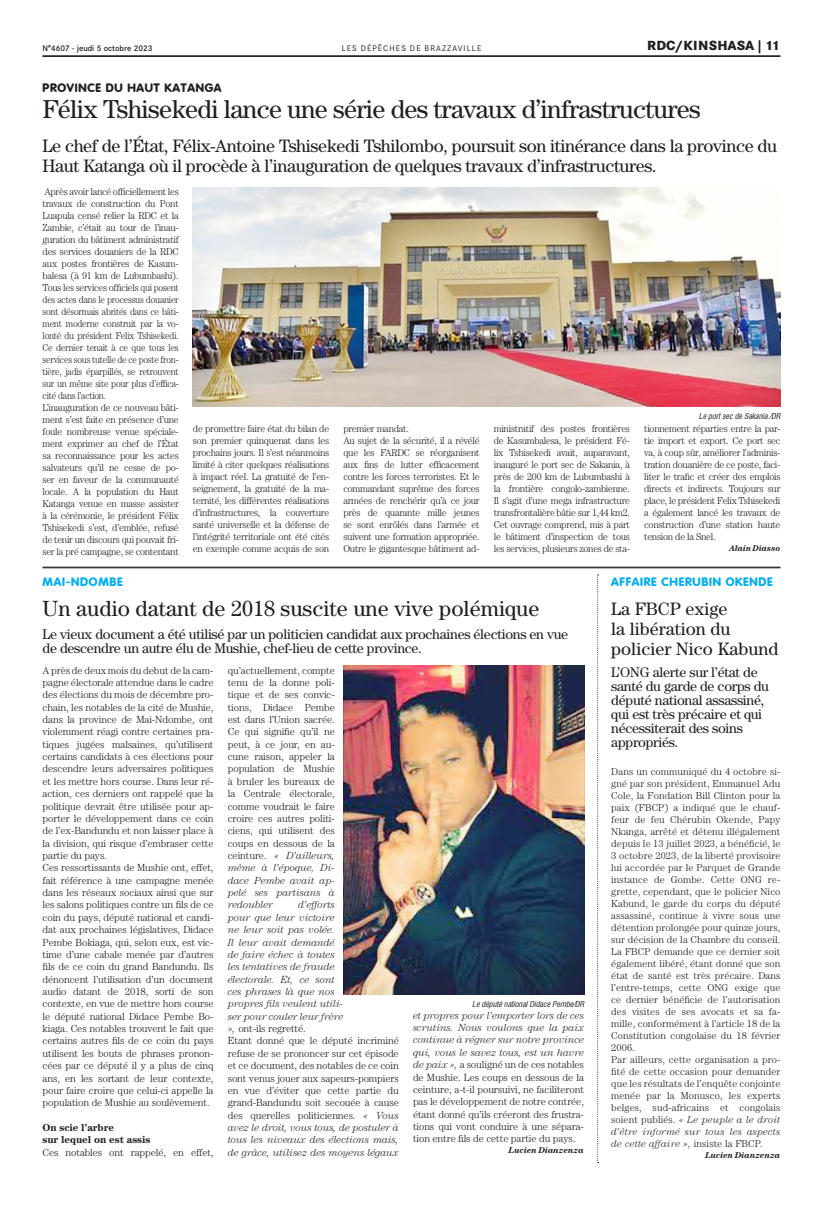
<style>
.page{position:relative;width:823px;height:1205px;background:#fff}
.page>*{position:absolute;margin:0;border:0;box-sizing:border-box;transform-origin:0 0}
.t1{font:26px "Century";letter-spacing:-.025em;color:#231f20}
.t2{font:22px "Century";color:#231f20}
.t3{font:18px/20px "Century";letter-spacing:-.02em;color:#231f20}
.t4{font:18px/20px "Century";color:#231f20}
.t5{font:14px/14px "Century";letter-spacing:-.02em;color:#231f20}
.t6{font:800 13px "Corporate SBQ";letter-spacing:.005em;color:#231f20}
.t7{font:800 12px "Corporate Rounded";letter-spacing:.06em;color:#00aeef}
.t8{font:800 12px "Corporate Rounded";letter-spacing:.06em;color:#231f20}
.t9{font:300 10.3px/12.4px "Century";letter-spacing:-.01em;color:#231f20;text-align:justify}
.t10{font:italic 300 10.3px/12.4px "Century";letter-spacing:-.01em;color:#231f20}
.t11{font:700 10.3px/12.4px "Century";letter-spacing:-.01em;color:#231f20}
.t12{font:300 10px/12px "Century";letter-spacing:-.025em;color:#231f20;text-align:justify;scale:.96 1}
.t13{font:300 10px/12px "Century";letter-spacing:.01em;color:#231f20}
.t14{font:italic 700 8.5px "Century";color:#231f20}
.t15{font:italic 700 8.5px "Century";color:#231f20;scale:.96 1}
.t16{font:italic 8px "Corporate Condensed";color:#231f20}
.t17{font:500 8px "Corporate SBQ";color:#231f20}
.t18{font:8px "Corporate SBQ";letter-spacing:.135em;color:#231f20}
.s1{font-style:italic}
.s2{font-style:normal}
</style>
<div class="page">
<hr style="left:43px;top:56px;width:737px;height:1px;background:#231f20">
<hr style="left:43px;top:567px;width:737px;height:1px;background:#231f20">
<img style="left:193px;top:187px;width:587px;height:219px">
<svg style="left:597px;top:574px;width:1px;height:589px"></svg>
<img style="left:343px;top:665px;width:240px;height:330px">
<p class="t17" style="left:43px;top:43px;width:111px">N°4607 - jeudi 5 octobre 2023</p>
<p class="t18" style="left:341px;top:43px;width:141px">LES DÉPÊCHES DE BRAZZAVILLE</p>
<h3 class="t6" style="left:646px;top:37px;width:135px">RDC/KINSHASA | 11</h3>
<p class="t8" style="left:43px;top:81px;width:180px">PROVINCE DU HAUT KATANGA</p>
<h1 class="t1" style="left:43px;top:94px;width:659px">Félix Tshisekedi lance une série des travaux d’infrastructures</h1>
<h3 class="t3" style="left:43px;top:136px;width:735px">Le chef de l’État, Félix-Antoine Tshisekedi Tshilombo, poursuit son itinérance dans la province du<br>Haut Katanga où il procède à l’inauguration de quelques travaux d’infrastructures.</h3>
<p class="t12" style="left:43px;top:185px;width:143px;text-align:left">Après avoir lancé officiellement les travaux de construction du Pont Luapula censé relier la RDC et la Zambie, c’était au tour de l’inau&shy;guration du bâtiment administratif des services douaniers de la RDC aux postes frontières de Kasum&shy;balesa (à 91 km de Lubumbashi).<br>Tous les services officiels qui posent des actes dans le processus douanier sont désormais abrités dans ce bâti&shy;ment moderne construit par la vo&shy;lonté du président Felix Tshisekedi.<br>Ce dernier tenait à ce que tous les services sous tutelle de ce poste fron&shy;tière, jadis éparpillés, se retrouvent sur un même site pour plus d’effica&shy;cité dans l’action.<br>L’inauguration de ce nouveau bâti&shy;ment s’est faite en présence d’une foule nombreuse venue spéciale&shy;ment exprimer au chef de l’État sa reconnaissance pour les actes salvateurs qu’il ne cesse de po&shy;ser en faveur de la communauté locale. A la population du Haut Katanga venue en masse assister à la cérémonie, le président Félix Tshisekedi s’est, d’emblée, refusé de tenir un discours qui pouvait fri&shy;ser la pré campagne, se contentant</p>
<p class="t16" style="left:698px;top:411px;width:83px">Le port sec de Sakania /DR</p>
<p class="t12" style="left:193px;top:422px;width:143px">de promettre faire état du bilan de son premier quinquenat dans les prochains jours. Il s’est néanmoins limité à citer quelques réalisations à impact réel. La gratuité de l’en&shy;seignement, la gratuité de la ma&shy;ternité, les différentes réalisations d’infrastructures, la couverture santé universelle et la défense de l’intégrité territoriale ont été cités en exemple comme acquis de son</p>
<p class="t12" style="left:343px;top:422px;width:143px;text-align:left">premier mandat.<br>Au sujet de la sécurité, il a révélé que les FARDC se réorganisent aux fins de lutter efficacement contre les forces terroristes. Et le commandant suprême des forces armées de renchérir qu’à ce jour près de quarante mille jeunes se sont enrôlés dans l’armée et suivent une formation appropriée.<br>Outre le gigantesque bâtiment ad-</p>
<p class="t12" style="left:493px;top:422px;width:143px">ministratif des postes frontières de Kasumbalesa, le président Fé&shy;lix Tshisekedi avait, auparavant, inauguré le port sec de Sakania, à près de 200 km de Lubumbashi à la frontière congolo-zambienne.<br>Il s’agit d’une mega infrastructure transfrontalière bâtie sur 1,44 km2.<br>Cet ouvrage comprend, mis à part le bâtiment d’inspection de tous les services, plusieurs zones de sta-</p>
<p class="t12" style="left:643px;top:422px;width:143px">tionnement réparties entre la par&shy;tie import et export. Ce port sec va, à coup sûr, améliorer l’adminis&shy;tration douanière de ce poste, faci&shy;liter le trafic et créer des emplois directs et indirects. Toujours sur place, le président Felix Tshisekedi a également lancé les travaux de construction d’une station haute tension de la Snel.</p>
<p class="t15" style="left:729px;top:543px;width:55px">Alain Diasso</p>
<p class="t7" style="left:43px;top:574px;width:82px">MAI-NDOMBE</p>
<h2 class="t2" style="left:43px;top:596px;width:498px">Un audio datant de 2018 suscite une vive polémique</h2>
<h3 class="t5" style="left:43px;top:627px;width:527px">Le vieux document a été utilisé par un politicien candidat aux prochaines élections en vue de descendre un autre élu de Mushie, chef-lieu de cette province.</h3>
<p class="t9" style="left:43px;top:664px;width:172px;text-align:left">A près de deux mois du debut de la cam&shy;pagne électorale attendue dans le cadre des élections du mois de décembre pro&shy;chain, les notables de la cité de Mushie, dans la province de Mai-Ndombe, ont violemment réagi contre certaines pra&shy;tiques jugées malsaines, qu’utilisent certains candidats à ces élections pour descendre leurs adversaires politiques et les mettre hors course. Dans leur ré&shy;action, ces derniers ont rappelé que la politique devrait être utilisée pour ap&shy;porter le développement dans ce coin de l’ex-Bandundu et non laisser place à la division, qui risque d’embraser cette partie du pays.<br>Ces ressortissants de Mushie ont, effet, fait référence à une campagne menée dans les réseaux sociaux ainsi que sur les salons politiques contre un fils de ce coin du pays, député national et candi&shy;dat aux prochaines législatives, Didace Pembe Bokiaga, qui, selon eux, est vic&shy;time d’une cabale menée par d’autres fils de ce coin du grand Bandundu. Ils dénoncent l’utilisation d’un document audio datant de 2018, sorti de son contexte, en vue de mettre hors course le député national Didace Pembe Bo&shy;kiaga. Ces notables trouvent le fait que certains autres fils de ce coin du pays utilisent les bouts de phrases pronon&shy;cées par ce député il y a plus de cinq ans, en les sortant de leur contexte, pour faire croire que celui-ci appelle la population de Mushie au soulèvement.</p>
<p class="t11" style="left:43px;top:1121px;width:109px">On scie l’arbre<br>sur lequel on est assis</p>
<p class="t9" style="left:43px;top:1146px;width:172px">Ces notables ont rappelé, en effet,</p>
<p class="t9" style="left:228px;top:664px;width:108px">qu’actuellement, compte tenu de la donne poli&shy;tique et de ses convic&shy;tions, Didace Pembe est dans l’Union sacrée.<br>Ce qui signifie qu’il ne peut, à ce jour, en au&shy;cune raison, appeler la population de Mushie à bruler les bureaux de la Centrale électorale, comme voudrait le faire croire ces autres politi&shy;ciens, qui utilisent des coups en dessous de la ceinture. <span class="s1">« D’ailleurs, même à l’époque, Di&shy;dace Pembe avait ap&shy;pelé ses partisans à redoubler</span></p>
<p class="t10" style="left:228px;top:898px;width:172px;text-indent:70px">d’efforts<br>pour que leur victoire<br>ne leur soit pas volée.<br>Il leur avait demandé<br>de faire échec à toutes<br>les tentatives de fraude<br>électorale. Et, ce sont<br>ces phrases là que nos<br>propres fils veulent utili-<br>ser pour couler leur frère<br>», <span class="s2">ont-ils regretté.<br>Etant donné que le député incriminé refuse de se prononcer sur cet épisode et ce document, des notables de ce coin sont venus jouer aux sapeurs-pompiers en vue d’éviter que cette partie du grand-Bandundu soit secouée à cause des querelles politiciennes.</span> « Vous avez le droit, vous tous, de postuler à tous les niveaux des élections mais, de grâce, utilisez des moyens légaux</p>
<p class="t16" style="left:472px;top:999px;width:113px">Le député national Didace Pembe/DR</p>
<p class="t9" style="left:413px;top:1009px;width:172px"><span class="s1">et propres pour l’emporter lors de ces scrutins. Nous voulons que la paix continue à régner sur notre province qui, vous le savez tous, est un havre de paix »,</span> a souligné un de ces notables de Mushie. Les coups en dessous de la ceinture, a-t-il poursuivi, ne faciliteront pas le développement de notre contrée, étant donné qu’ils créeront des frustra&shy;tions qui vont conduire à une sépara&shy;tion entre fils de cette partie du pays.</p>
<p class="t14" style="left:508px;top:1145px;width:77px">Lucien Dianzenza</p>
<p class="t7" style="left:611px;top:575px;width:163px">AFFAIRE CHERUBIN OKENDE</p>
<h3 class="t4" style="left:611px;top:598px;width:169px">La FBCP exige<br>la libération du policier Nico Kabund</h3>
<h3 class="t5" style="left:611px;top:665px;width:159px">L’ONG alerte sur l’état de santé du garde de corps du député national assassiné, qui est très précaire et qui nécessiterait des soins appropriés.</h3>
<p class="t13" style="left:611px;top:765px;width:170px">Dans un communiqué du 4 octobre si&shy;gné par son président, Emmanuel Adu Cole, la Fondation Bill Clinton pour la paix (FBCP) a indiqué que le chauf&shy;feur de feu Chérubin Okende, Papy Nkanga, arrêté et détenu illégalement depuis le 13 juillet 2023, a bénéficié, le 3 octobre 2023, de la liberté provisoire lui accordée par le Parquet de Grande instance de Gombe. Cette ONG re&shy;grette, cependant, que le policier Nico Kabund, le garde du corps du député assassiné, continue à vivre sous une détention prolongée pour quinze jours, sur décision de la Chambre du conseil.<br>La FBCP demande que ce dernier soit également libéré, étant donné que son état de santé est très précaire. Dans l’entre-temps, cette ONG exige que ce dernier bénéficie de l’autorisation des visites de ses avocats et sa fa&shy;mille, conformément à l’article 18 de la Constitution congolaise du 18 février 2006.<br>Par ailleurs, cette organisation a pro&shy;fité de cette occasion pour demander que les résultats de l’enquête conjointe menée par la Monusco, les experts belges, sud-africains et congolais soient publiés. <span class="s1">« Le peuple a le droit d’être informé sur tous les aspects de cette affaire »,</span> insiste la FBCP.</p>
<p class="t14" style="left:704px;top:1150px;width:77px">Lucien Dianzenza</p>
</div>
